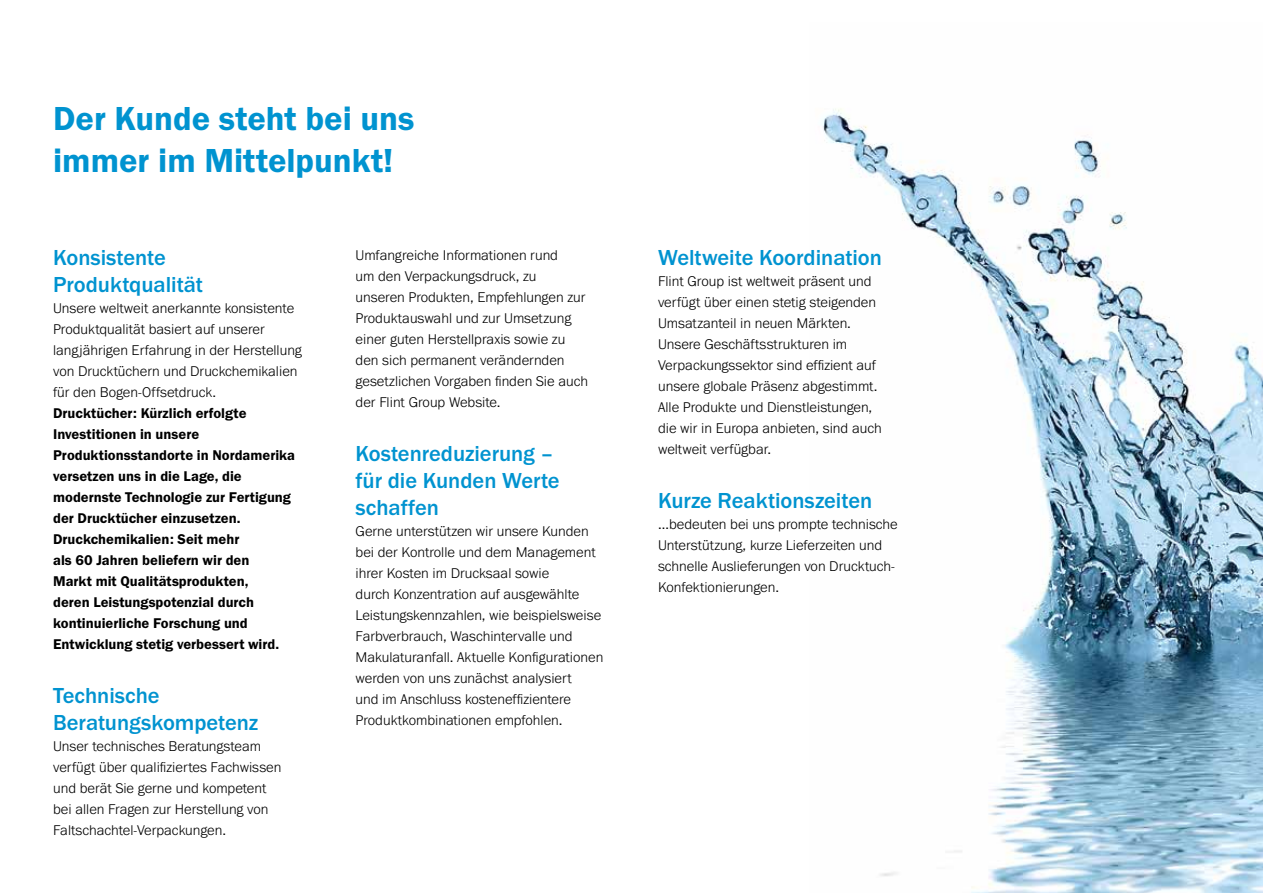
<style>
.page{position:relative;width:1263px;height:893px;background:#fff}
.page>*{position:absolute;margin:0;border:0;box-sizing:border-box;transform-origin:0 0}
.t1{font:34.5px/41.4px "Franklin Gothic URW Dem";color:#0093d0}
.t2{font:500 22.5px/27px "Franklin Gothic URW";color:#0093d0}
.t3{font:300 14.7px/21px "Franklin Gothic URW";color:#000}
.t4{font:14.7px/21px "Franklin Gothic URW Dem";color:#000}
</style>
<div class="page">
<img style="left:822px;top:108px;width:441px;height:785px">
<h1 class="t1" style="left:53px;top:98px;width:363px">Der Kunde steht bei uns immer im Mittelpunkt!</h1>
<h2 class="t2" style="left:53px;top:243px;width:152px">Konsistente<br>Produktqualität</h2>
<p class="t3" style="left:53px;top:297px;width:250px">Unsere weltweit anerkannte konsistente Produktqualität basiert auf unserer langjährigen Erfahrung in der Herstellung von Drucktüchern und Druckchemikalien für den Bogen-Offsetdruck.</p>
<p class="t4" style="left:53px;top:402px;width:243px">Drucktücher: Kürzlich erfolgte<br>Investitionen in unsere<br>Produktionsstandorte in Nordamerika versetzen uns in die Lage, die modernste Technologie zur Fertigung der Drucktücher einzusetzen.<br>Druckchemikalien: Seit mehr<br>als 60 Jahren beliefern wir den<br>Markt mit Qualitätsprodukten,<br>deren Leistungspotenzial durch kontinuierliche Forschung und<br>Entwicklung stetig verbessert wird.</p>
<h2 class="t2" style="left:53px;top:681px;width:207px">Technische<br>Beratungskompetenz</h2>
<p class="t3" style="left:53px;top:735px;width:230px">Unser technisches Beratungsteam verfügt über qualifiziertes Fachwissen und berät Sie gerne und kompetent bei allen Fragen zur Herstellung von Faltschachtel-Verpackungen.</p>
<p class="t3" style="left:356px;top:244px;width:234px">Umfangreiche Informationen rund<br>um den Verpackungsdruck, zu unseren Produkten, Empfehlungen zur Produktauswahl und zur Umsetzung einer guten Herstellpraxis sowie zu den sich permanent verändernden gesetzlichen Vorgaben finden Sie auch der Flint Group Website.</p>
<h2 class="t2" style="left:356px;top:439px;width:206px">Kostenreduzierung – für die Kunden Werte schaffen</h2>
<p class="t3" style="left:356px;top:520px;width:249px">Gerne unterstützen wir unsere Kunden bei der Kontrolle und dem Management ihrer Kosten im Drucksaal sowie<br>durch Konzentration auf ausgewählte Leistungskennzahlen, wie beispielsweise Farbverbrauch, Waschintervalle und Makulaturanfall. Aktuelle Konfigurationen werden von uns zunächst analysiert<br>und im Anschluss kosteneffizientere Produktkombinationen empfohlen.</p>
<h2 class="t2" style="left:658px;top:243px;width:225px">Weltweite Koordination</h2>
<p class="t3" style="left:658px;top:270px;width:225px">Flint Group ist weltweit präsent und verfügt über einen stetig steigenden Umsatzanteil in neuen Märkten.<br>Unsere Geschäftsstrukturen im Verpackungssektor sind effizient auf unsere globale Präsenz abgestimmt.<br>Alle Produkte und Dienstleistungen, die wir in Europa anbieten, sind auch weltweit verfügbar.</p>
<h2 class="t2" style="left:658px;top:486px;width:216px">Kurze Reaktionszeiten</h2>
<p class="t3" style="left:658px;top:513px;width:241px">…bedeuten bei uns prompte technische Unterstützung, kurze Lieferzeiten und schnelle Auslieferungen von Drucktuch-Konfektionierungen.</p>
</div>
